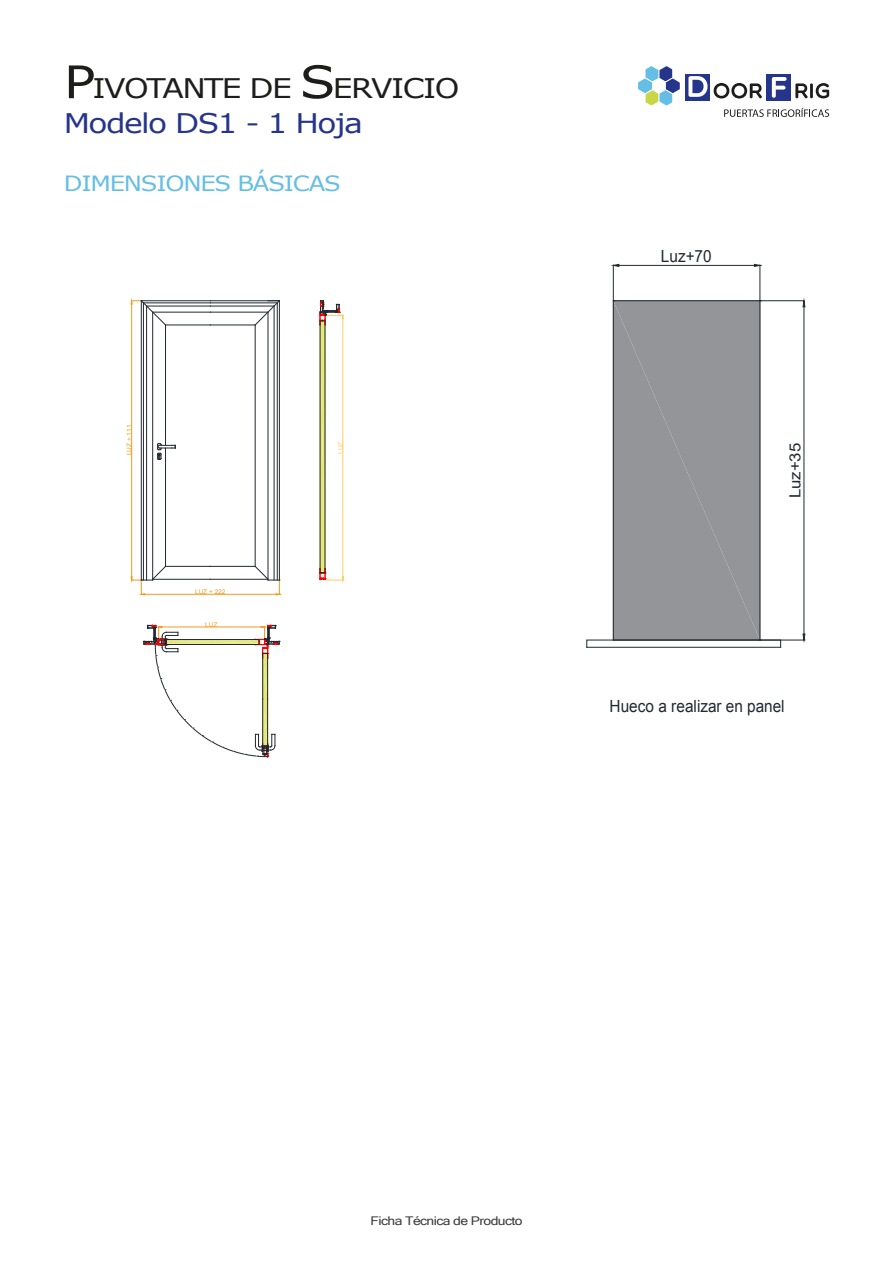
<style>
.page{position:relative;width:893px;height:1263px;background:#fff}
.page>*{position:absolute;margin:0;border:0;box-sizing:border-box;transform-origin:0 0}
.t1{font:27px/34.3px "Verdana";letter-spacing:-.05em;color:#1d1d1b;scale:1.16 1}
.t2{font:21px "Verdana";letter-spacing:-.05em;color:#64bee6;scale:1.16 1}
.t3{font:16.8px "Arial";color:#212830;scale:.91 1}
.t4{font:15.3px "Arial";color:#212830;scale:1.09 1}
.t5{font:12px "Microsoft Sans Serif";letter-spacing:-.04em;color:#3c3c3b;scale:1.16 1}
.t6{font:6.45px "Arial";letter-spacing:-.005em;color:#f8991e}
.t7{font:6.45px "Arial";color:#fecc66}
.s1{font-size:45px}
.s2{color:#26358c}
</style>
<div class="page">
<svg style="left:724px;top:108px;width:105px;height:9px"></svg>
<div style="left:767px;top:74px;width:24px;height:26px;background:#26358c"></div>
<div style="left:686px;top:74px;width:24px;height:26px;background:#26358c"></div>
<svg style="left:795px;top:83px;width:35px;height:16px"></svg>
<svg style="left:772px;top:77px;width:15px;height:21px"></svg>
<svg style="left:688px;top:76px;width:74px;height:23px"></svg>
<svg style="left:638px;top:66px;width:42px;height:40px"></svg>
<div style="left:615px;top:303px;width:143px;height:335px;background:#939598"></div>
<hr style="left:760px;top:300px;width:44px;height:1px;background:#212830">
<hr style="left:760px;top:640px;width:44px;height:1px;background:#212830">
<hr style="left:804px;top:307px;width:1px;height:327px;background:#212830">
<svg style="left:803px;top:300px;width:2px;height:7px"></svg>
<svg style="left:803px;top:634px;width:2px;height:7px"></svg>
<hr style="left:613px;top:265px;width:1px;height:36px;background:#212830">
<hr style="left:760px;top:265px;width:1px;height:36px;background:#212830">
<hr style="left:619px;top:265px;width:135px;height:1px;background:#212830">
<svg style="left:754px;top:264px;width:7px;height:2px"></svg>
<hr style="left:587px;top:647px;width:194px;height:1px;background:#212830">
<div style="left:613px;top:301px;width:147px;height:339px;border:1px solid #212830"></div>
<hr style="left:613px;top:640px;width:147px;height:1px;background:#212830">
<svg style="left:319px;top:300px;width:25px;height:281px"></svg>
<hr style="left:145px;top:594px;width:131px;height:1px;background:#f8991e">
<hr style="left:131px;top:304px;width:1px;height:273px;background:#f8991e">
<hr style="left:274px;top:306px;width:1px;height:274px;background:#212830">
<svg style="left:254px;top:300px;width:26px;height:26px"></svg>
<hr style="left:210px;top:312px;width:58px;height:1px;background:#212830">
<hr style="left:210px;top:303px;width:67px;height:1px;background:#212830">
<hr style="left:210px;top:306px;width:64px;height:1px;background:#212830">
<hr style="left:255px;top:325px;width:1px;height:241px;background:#212830">
<hr style="left:210px;top:325px;width:45px;height:1px;background:#212830">
<hr style="left:210px;top:579px;width:58px;height:1px;background:#212830">
<hr style="left:210px;top:566px;width:45px;height:1px;background:#212830">
<svg style="left:157px;top:443px;width:19px;height:17px"></svg>
<hr style="left:165px;top:325px;width:1px;height:120px;background:#212830">
<hr style="left:141px;top:301px;width:1px;height:279px;background:#212830">
<hr style="left:152px;top:312px;width:1px;height:268px;background:#212830">
<hr style="left:143px;top:303px;width:1px;height:277px;background:#212830">
<hr style="left:146px;top:306px;width:1px;height:274px;background:#212830">
<hr style="left:141px;top:300px;width:69px;height:1px;background:#212830">
<svg style="left:131px;top:300px;width:35px;height:26px"></svg>
<hr style="left:153px;top:312px;width:57px;height:1px;background:#212830">
<hr style="left:143px;top:303px;width:67px;height:1px;background:#212830">
<hr style="left:147px;top:306px;width:63px;height:1px;background:#212830">
<hr style="left:165px;top:448px;width:1px;height:118px;background:#212830">
<hr style="left:166px;top:325px;width:44px;height:1px;background:#212830">
<hr style="left:153px;top:579px;width:57px;height:1px;background:#212830">
<svg style="left:131px;top:566px;width:35px;height:29px"></svg>
<hr style="left:166px;top:566px;width:44px;height:1px;background:#212830">
<svg style="left:254px;top:566px;width:26px;height:29px"></svg>
<hr style="left:210px;top:300px;width:69px;height:1px;background:#212830">
<hr style="left:279px;top:301px;width:1px;height:279px;background:#212830">
<hr style="left:268px;top:312px;width:1px;height:268px;background:#212830">
<hr style="left:277px;top:303px;width:1px;height:277px;background:#212830">
<svg style="left:143px;top:625px;width:137px;height:132px"></svg>
<p class="t1" style="left:64px;top:71px;width:342px"><span class="s1">P</span>IVOTANTE DE <span class="s1">S</span>ERVICIO<br><span class="s2">Modelo DS1 - 1 Hoja</span></p>
<p class="t2" style="left:64px;top:169px;width:240px">DIMENSIONES BÁSICAS</p>
<p class="t6" style="left:125px;top:455px;width:32px;rotate:-90deg">LUZ + 111</p>
<p class="t6" style="left:195px;top:588px;width:32px">LUZ + 222</p>
<p class="t6" style="left:205px;top:620px;width:14px">LUZ</p>
<p class="t7" style="left:336px;top:454px;width:14px;rotate:-90deg">LUZ</p>
<p class="t3" style="left:661px;top:245px;width:57px">Luz+70</p>
<p class="t4" style="left:785px;top:498px;width:52px;rotate:-90deg">Luz+35</p>
<p class="t3" style="left:610px;top:695px;width:194px">Hueco a realizar en panel</p>
<p class="t5" style="left:371px;top:1213px;width:133px">Ficha Técnica de Producto</p>
</div>
